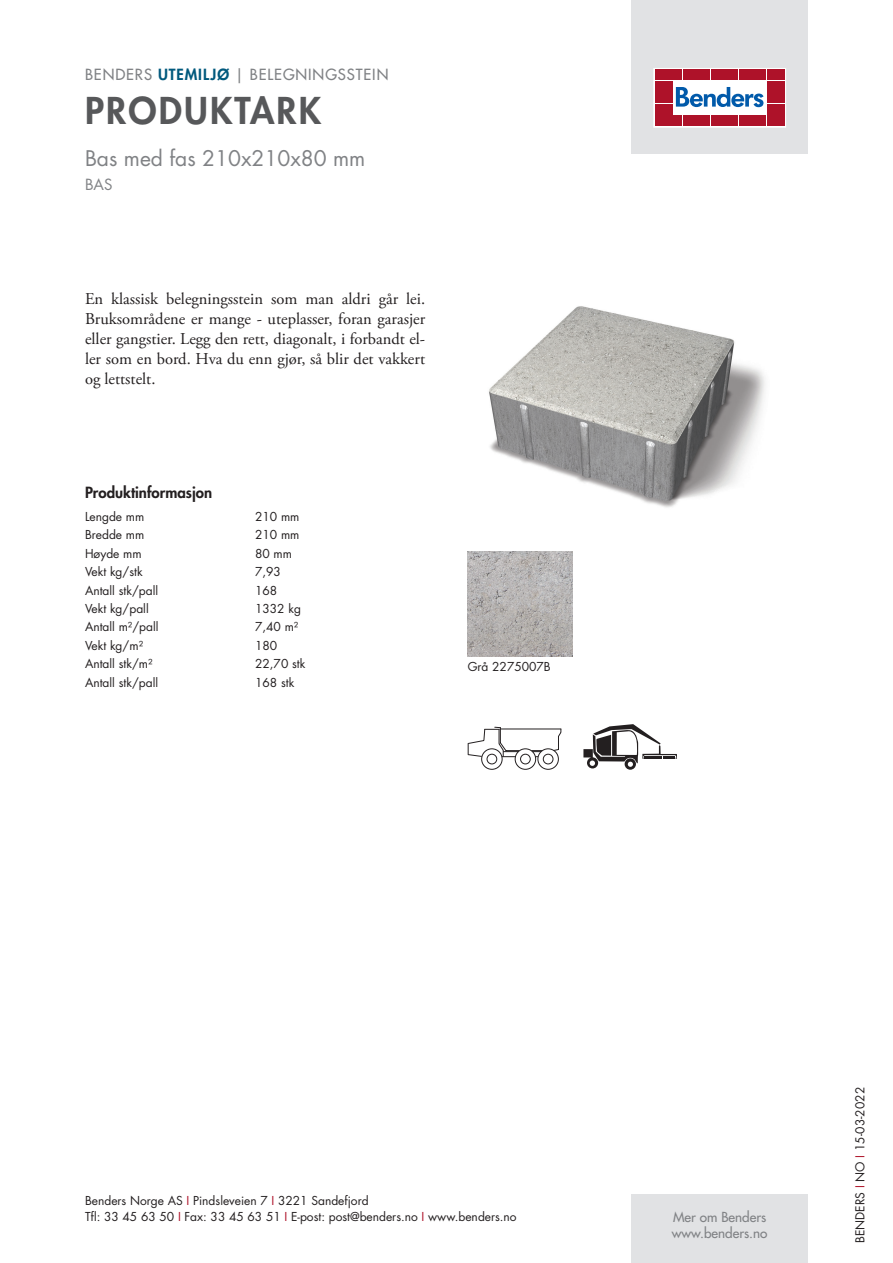
<style>
.page{position:relative;width:893px;height:1263px;background:#fff}
.page>*{position:absolute;margin:0;border:0;box-sizing:border-box;transform-origin:0 0}
.t1{font:800 36px "Futura Std";letter-spacing:.06em;color:#57585a}
.t2{font:21px "Futura Std";color:#808285}
.t3{font:16.5px/19.8px "Adobe Garamond Pro";color:#231f20;text-align:justify}
.t4{font:500 15px "Futura Std";letter-spacing:.06em;color:#808285}
.t5{font:800 15px "Futura Std";color:#231f20}
.t6{font:15px "Futura Std";color:#808285}
.t7{font:500 13.5px/16.2px "Futura Std";color:#808285}
.t8{font:12px/16.5px "Futura Std";color:#231f20}
.s1{font-weight:800;color:#00597d}
.s2{color:#ae1229}
</style>
<div class="page">
<div style="left:631px;top:0;width:177px;height:153px;background:#e1e2e4"></div>
<div style="left:631px;top:1195px;width:177px;height:68px;background:#e1e2e4"></div>
<svg style="left:656px;top:70px;width:128px;height:55px;background:#ebc6cb"></svg>
<div style="left:654px;top:68px;width:132px;height:59px;border:1px solid #fff"></div>
<div style="left:655px;top:70px;width:8px;height:10px;background:#ae1229"></div>
<div style="left:664px;top:70px;width:8px;height:10px;background:#ae1229"></div>
<div style="left:655px;top:81px;width:8px;height:10px;background:#ae1229"></div>
<div style="left:664px;top:81px;width:8px;height:10px;background:#ae1229"></div>
<div style="left:655px;top:93px;width:8px;height:10px;background:#ae1229"></div>
<div style="left:664px;top:93px;width:8px;height:10px;background:#ae1229"></div>
<div style="left:655px;top:104px;width:8px;height:11px;background:#ae1229"></div>
<div style="left:664px;top:104px;width:8px;height:11px;background:#ae1229"></div>
<div style="left:655px;top:116px;width:8px;height:10px;background:#ae1229"></div>
<div style="left:664px;top:116px;width:8px;height:10px;background:#ae1229"></div>
<div style="left:674px;top:70px;width:8px;height:10px;background:#ae1229"></div>
<div style="left:683px;top:70px;width:8px;height:10px;background:#ae1229"></div>
<div style="left:692px;top:70px;width:8px;height:10px;background:#ae1229"></div>
<div style="left:702px;top:70px;width:8px;height:10px;background:#ae1229"></div>
<div style="left:711px;top:70px;width:8px;height:10px;background:#ae1229"></div>
<div style="left:720px;top:70px;width:8px;height:10px;background:#ae1229"></div>
<div style="left:730px;top:70px;width:8px;height:10px;background:#ae1229"></div>
<div style="left:739px;top:70px;width:8px;height:10px;background:#ae1229"></div>
<div style="left:748px;top:70px;width:8px;height:10px;background:#ae1229"></div>
<div style="left:758px;top:70px;width:8px;height:10px;background:#ae1229"></div>
<div style="left:674px;top:116px;width:8px;height:10px;background:#ae1229"></div>
<div style="left:683px;top:116px;width:8px;height:10px;background:#ae1229"></div>
<div style="left:692px;top:116px;width:8px;height:10px;background:#ae1229"></div>
<div style="left:702px;top:116px;width:8px;height:10px;background:#ae1229"></div>
<div style="left:711px;top:116px;width:8px;height:10px;background:#ae1229"></div>
<div style="left:720px;top:116px;width:8px;height:10px;background:#ae1229"></div>
<div style="left:730px;top:116px;width:8px;height:10px;background:#ae1229"></div>
<div style="left:739px;top:116px;width:8px;height:10px;background:#ae1229"></div>
<div style="left:748px;top:116px;width:8px;height:10px;background:#ae1229"></div>
<div style="left:758px;top:116px;width:8px;height:10px;background:#ae1229"></div>
<div style="left:767px;top:70px;width:8px;height:10px;background:#ae1229"></div>
<div style="left:776px;top:70px;width:8px;height:10px;background:#ae1229"></div>
<div style="left:767px;top:81px;width:8px;height:10px;background:#ae1229"></div>
<div style="left:776px;top:81px;width:8px;height:10px;background:#ae1229"></div>
<div style="left:767px;top:93px;width:8px;height:10px;background:#ae1229"></div>
<div style="left:776px;top:93px;width:8px;height:10px;background:#ae1229"></div>
<div style="left:767px;top:104px;width:8px;height:11px;background:#ae1229"></div>
<div style="left:776px;top:104px;width:8px;height:11px;background:#ae1229"></div>
<div style="left:767px;top:116px;width:8px;height:10px;background:#ae1229"></div>
<div style="left:776px;top:116px;width:8px;height:10px;background:#ae1229"></div>
<svg style="left:676px;top:87px;width:87px;height:20px;background:#8ab3d7"></svg>
<img style="left:489px;top:306px;width:276px;height:202px">
<img style="left:468px;top:552px;width:105px;height:105px">
<div style="left:537px;top:748px;width:22px;height:22px;border:1px solid #231f20;border-radius:50%"></div>
<div style="left:515px;top:748px;width:21px;height:22px;border:1px solid #231f20;border-radius:50%"></div>
<div style="left:481px;top:748px;width:22px;height:22px;border:1px solid #231f20;border-radius:50%"></div>
<svg style="left:468px;top:727px;width:93px;height:38px"></svg>
<svg style="left:625px;top:758px;width:11px;height:12px"></svg>
<svg style="left:583px;top:724px;width:94px;height:44px"></svg>
<p class="t4" style="left:85px;top:65px;width:305px">BENDERS <span class="s1">UTEMILJØ</span> | BELEGNINGSSTEIN</p>
<h1 class="t1" style="left:85px;top:87px;width:238px">PRODUKTARK</h1>
<h2 class="t2" style="left:85px;top:144px;width:282px">Bas med fas 210x210x80 mm</h2>
<p class="t6" style="left:85px;top:175px;width:29px">BAS</p>
<h3 class="t3" style="left:85px;top:290px;width:342px">En klassisk belegningsstein som man aldri går lei.<br>Bruksområdene er mange - uteplasser, foran garasjer eller gangstier. Legg den rett, diagonalt, i forbandt el&shy;ler som en bord. Hva du enn gjør, så blir det vakkert og lettstelt.</h3>
<p class="t5" style="left:85px;top:483px;width:129px">Produktinformasjon</p>
<p class="t8" style="left:85px;top:508px;width:61px">Lengde mm</p>
<p class="t8" style="left:255px;top:508px;width:46px">210 mm</p>
<p class="t8" style="left:85px;top:527px;width:61px">Bredde mm</p>
<p class="t8" style="left:255px;top:527px;width:46px">210 mm</p>
<p class="t8" style="left:85px;top:545px;width:58px">Høyde mm</p>
<p class="t8" style="left:255px;top:545px;width:38px">80 mm</p>
<p class="t8" style="left:85px;top:563px;width:59px">Vekt kg/stk</p>
<p class="t8" style="left:255px;top:563px;width:27px">7,93</p>
<p class="t8" style="left:85px;top:582px;width:75px">Antall stk/pall</p>
<p class="t8" style="left:255px;top:582px;width:24px">168</p>
<p class="t8" style="left:85px;top:600px;width:65px">Vekt kg/pall</p>
<p class="t8" style="left:255px;top:600px;width:47px">1332 kg</p>
<p class="t8" style="left:85px;top:619px;width:75px">Antall m²/pall</p>
<p class="t8" style="left:255px;top:619px;width:45px">7,40 m²</p>
<p class="t8" style="left:85px;top:637px;width:60px">Vekt kg/m²</p>
<p class="t8" style="left:255px;top:637px;width:24px">180</p>
<p class="t8" style="left:85px;top:656px;width:69px">Antall stk/m²</p>
<p class="t8" style="left:255px;top:656px;width:52px">22,70 stk</p>
<p class="t8" style="left:85px;top:674px;width:75px">Antall stk/pall</p>
<p class="t8" style="left:255px;top:674px;width:41px">168 stk</p>
<p class="t8" style="left:468px;top:659px;width:85px">Grå 2275007B</p>
<p class="t8" style="left:85px;top:1192px;width:433px">Benders Norge AS <span class="s2">I</span> Pindsleveien 7 <span class="s2">I</span> 3221 Sandefjord<br>Tfl: 33 45 63 50 <span class="s2">I</span> Fax: 33 45 63 51 <span class="s2">I</span> E-post: post@benders.no <span class="s2">I</span> www.benders.no</p>
<p class="t7" style="left:672px;top:1209px;width:97px">Mer om Benders www.benders.no</p>
<p class="t8" style="left:852px;top:1243px;width:157px;rotate:-90deg">BENDERS <span class="s2">I</span> NO <span class="s2">I</span> 15-03-2022</p>
</div>
